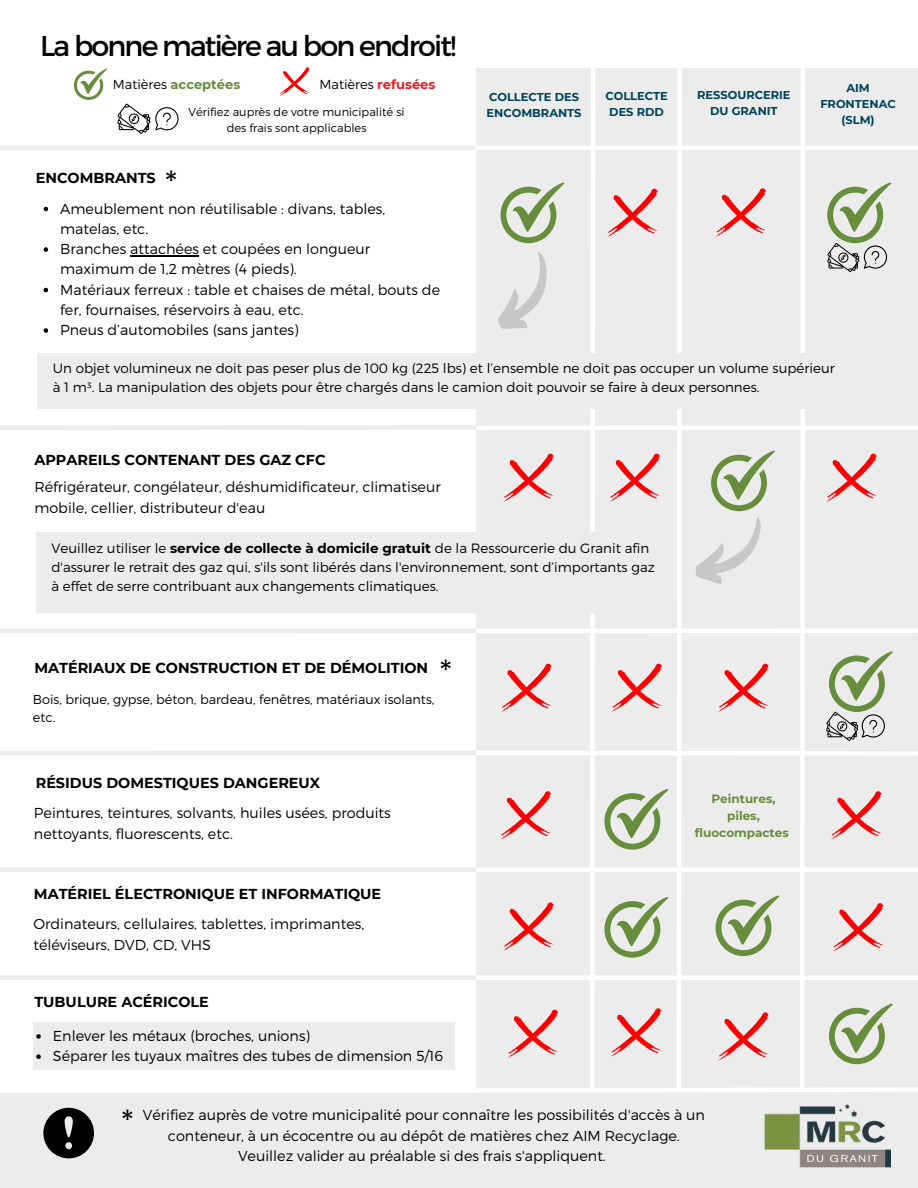
<style>
.page{position:relative;width:918px;height:1188px;background:#fff}
.page>*{position:absolute;margin:0;border:0;box-sizing:border-box;transform-origin:0 0}
.t1{font:28.5px "Montserrat";letter-spacing:-.065em;color:#000}
.t2{font:27.75px "Poppins";color:#000}
.t3{font:300 14.4px/20.2px "Montserrat";color:#000}
.t4{font:700 14.4px "Montserrat";color:#000}
.t5{font:300 13.5px/19.2px "Montserrat";color:#000}
.t6{font:700 13.05px "Montserrat";color:#668e3c}
.t7{font:300 13.05px "Montserrat";color:#000}
.t8{font:300 12.9px/18.3px "Montserrat";color:#000}
.t9{font:700 12px/17px "Montserrat";color:#668e3c;text-align:center}
.t10{font:700 11.4px/16.2px "Montserrat";color:#004159;text-align:center}
.t11{font:300 11.4px "Montserrat";color:#000}
.s1{font-weight:300;color:#000}
.s2{font-weight:700;color:#ed1c24}
.s3{font-weight:700}
</style>
<div class="page">
<svg style="left:74px;top:68px;width:34px;height:32px"></svg>
<svg style="left:280px;top:67px;width:30px;height:29px"></svg>
<div style="left:0;top:145px;width:475px;height:5px;background:#ececec"></div>
<div style="left:0;top:425px;width:478px;height:5px;background:#ececec"></div>
<hr style="left:0;top:629px;width:479px;height:4px;background:#ececec">
<div style="left:37px;top:353px;width:822px;height:56px;background:#ececec"></div>
<div style="left:36px;top:532px;width:636px;height:81px;background:#ececec"></div>
<hr style="left:0;top:751px;width:479px;height:4px;background:#ececec">
<div style="left:0;top:867px;width:477px;height:5px;background:#ececec"></div>
<div style="left:0;top:975px;width:475px;height:5px;background:#ececec"></div>
<div style="left:33px;top:1022px;width:422px;height:48px;background:#ececec"></div>
<div style="left:0;top:1093px;width:918px;height:95px;background:#ececec"></div>
<svg style="left:43px;top:1108px;width:51px;height:50px"></svg>
<svg style="left:44px;top:207px;width:4px;height:4px"></svg>
<svg style="left:44px;top:247px;width:4px;height:5px"></svg>
<hr style="left:130px;top:255px;width:69px;height:1px;background:#000">
<svg style="left:44px;top:288px;width:4px;height:4px"></svg>
<svg style="left:44px;top:328px;width:4px;height:5px"></svg>
<svg style="left:36px;top:1034px;width:5px;height:5px"></svg>
<svg style="left:36px;top:1054px;width:5px;height:5px"></svg>
<svg style="left:476px;top:68px;width:442px;height:1025px;background:#e9e6e4"></svg>
<svg style="left:117px;top:104px;width:62px;height:30px"></svg>
<img style="left:764px;top:1104px;width:126px;height:64px">
<h1 class="t1" style="left:40px;top:27px;width:417px">La bonne matière au bon endroit!</h1>
<p class="t6" style="left:113px;top:76px;width:129px"><span class="s1">Matières</span> acceptées</p>
<p class="t7" style="left:320px;top:75px;width:117px">Matières <span class="s2">refusées</span></p>
<p class="t10" style="left:489px;top:89px;width:92px">COLLECTE DES</p>
<p class="t11" style="left:189px;top:104px;width:218px">Vérifiez auprès de votre municipalité si</p>
<p class="t10" style="left:487px;top:105px;width:97px">ENCOMBRANTS</p>
<p class="t11" style="left:227px;top:120px;width:141px">des frais sont applicables</p>
<p class="t10" style="left:605px;top:87px;width:64px">COLLECTE<br>DES RDD</p>
<p class="t10" style="left:697px;top:87px;width:95px">RESSOURCERIE<br>DU GRANIT</p>
<p class="t10" style="left:820px;top:79px;width:77px">AIM<br>FRONTENAC (SLM)</p>
<h2 class="t2" style="left:165px;top:162px;width:15px">*</h2>
<p class="t4" style="left:36px;top:169px;width:122px">ENCOMBRANTS</p>
<p class="t3" style="left:60px;top:198px;width:381px">Ameublement non réutilisable : divans, tables, matelas, etc.<br>Branches attachées et coupées en longueur maximum de 1,2 mètres (4 pieds).<br>Matériaux ferreux : table et chaises de métal, bouts de fer, fournaises, réservoirs à eau, etc.<br>Pneus d’automobiles (sans jantes)</p>
<p class="t5" style="left:53px;top:358px;width:784px">Un objet volumineux ne doit pas peser plus de 100 kg (225 lbs) et l’ensemble ne doit pas occuper un volume supérieur à 1 m³. La manipulation des objets pour être chargés dans le camion doit pouvoir se faire à deux personnes.</p>
<p class="t4" style="left:34px;top:451px;width:293px">APPAREILS CONTENANT DES GAZ CFC</p>
<p class="t3" style="left:34px;top:476px;width:408px">Réfrigérateur, congélateur, déshumidificateur, climatiseur mobile, cellier, distributeur d'eau</p>
<p class="t5" style="left:51px;top:538px;width:605px">Veuillez utiliser le <span class="s3">service de collecte à domicile gratuit</span> de la Ressourcerie du Granit afin d'assurer le retrait des gaz qui, s'ils sont libérés dans l'environnement, sont d’importants gaz à effet de serre contribuant aux changements climatiques.</p>
<h2 class="t2" style="left:439px;top:651px;width:15px">*</h2>
<p class="t4" style="left:34px;top:659px;width:395px">MATÉRIAUX DE CONSTRUCTION ET DE DÉMOLITION</p>
<p class="t8" style="left:33px;top:690px;width:403px">Bois, brique, gypse, béton, bardeau, fenêtres, matériaux isolants, etc.</p>
<p class="t4" style="left:36px;top:774px;width:286px">RÉSIDUS DOMESTIQUES DANGEREUX</p>
<p class="t3" style="left:34px;top:802px;width:358px">Peintures, teintures, solvants, huiles usées, produits nettoyants, fluorescents, etc.</p>
<p class="t4" style="left:34px;top:885px;width:349px">MATÉRIEL ÉLECTRONIQUE ET INFORMATIQUE</p>
<p class="t3" style="left:33px;top:913px;width:332px">Ordinateurs, cellulaires, tablettes, imprimantes, téléviseurs, DVD, CD, VHS</p>
<p class="t4" style="left:34px;top:993px;width:176px">TUBULURE ACÉRICOLE</p>
<p class="t3" style="left:53px;top:1025px;width:392px">Enlever les métaux (broches, unions)<br>Séparer les tuyaux maîtres des tubes de dimension 5/16</p>
<p class="t9" style="left:695px;top:790px;width:95px">Peintures, piles, fluocompactes</p>
<h2 class="t2" style="left:121px;top:1101px;width:15px">*</h2>
<p class="t3" style="left:143px;top:1104px;width:564px;text-align:center">Vérifiez auprès de votre municipalité pour connaître les possibilités d'accès à un conteneur, à un écocentre ou au dépôt de matières chez AIM Recyclage.<br>Veuillez valider au préalable si des frais s'appliquent.</p>
</div>
